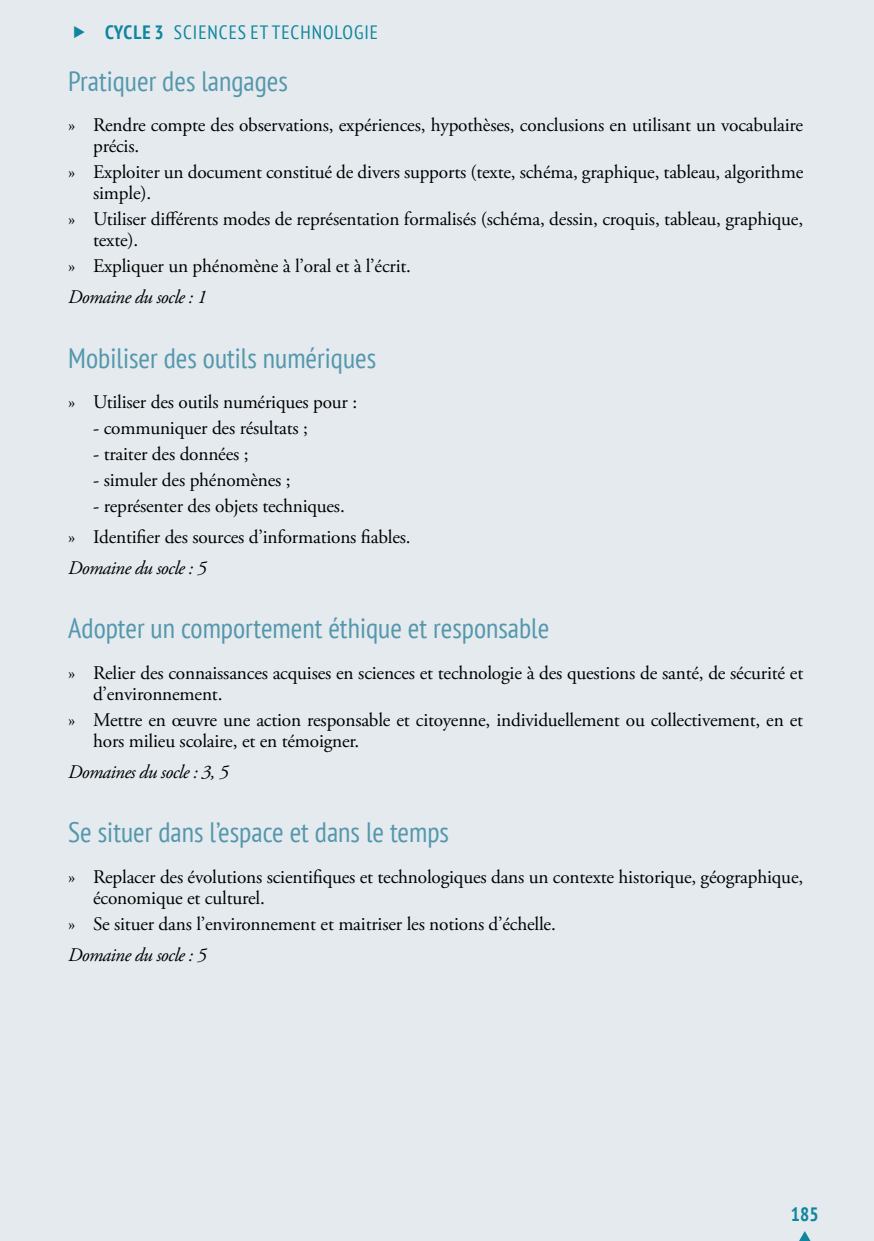
<style>
.page{position:relative;width:874px;height:1241px;background:#fff}
.page>*{position:absolute;margin:0;border:0;box-sizing:border-box;transform-origin:0 0}
.t1{font:condensed 28px "PT Sans";color:#5497ad}
.t2{font:19.25px/21px "Adobe Garamond Pro";letter-spacing:-.01em;color:#000}
.t3{font:italic 19.25px "Adobe Garamond Pro";letter-spacing:-.03em;color:#000}
.t4{font:condensed 19.25px "PT Sans";letter-spacing:.05em;color:#0e869e}
.t5{font:700 condensed 19.25px "PT Sans";color:#0e869e}
.s1{font-weight:400}
</style>
<div class="page">
<div style="left:0;top:0;width:873px;height:1240px;background:#e4eaee"></div>
<svg style="left:799px;top:1231px;width:11px;height:9px"></svg>
<p class="t5" style="left:105px;top:20px;width:78px">Cycle 3 <span class="s1">SCIE</span></p>
<p class="t4" style="left:207px;top:20px;width:155px">NCES ET TECHNOLOGIE</p>
<h1 class="t1" style="left:68px;top:63px;width:221px">Pratiquer des langages</h1>
<p class="t2" style="left:93px;top:115px;width:711px;text-indent:-25px">» Rendre compte des observations, expériences, hypothèses, conclusions en utilisant un vocabulaire précis.</p>
<p class="t2" style="left:93px;top:162px;width:711px;text-indent:-25px">» Exploiter un document constitué de divers supports (texte, schéma, graphique, tableau, algorithme simple).</p>
<p class="t2" style="left:93px;top:209px;width:711px;text-indent:-25px">» Utiliser différents modes de représentation formalisés (schéma, dessin, croquis, tableau, graphique, texte).</p>
<p class="t2" style="left:68px;top:256px;width:344px">» Expliquer un phénomène à l’oral et à l’écrit.</p>
<p class="t3" style="left:68px;top:285px;width:140px">Domaine du socle : 1</p>
<h1 class="t1" style="left:68px;top:339px;width:309px">Mobiliser des outils numériques</h1>
<p class="t2" style="left:68px;top:392px;width:290px">» Utiliser des outils numériques pour :</p>
<p class="t2" style="left:93px;top:418px;width:216px">- communiquer des résultats ;</p>
<p class="t2" style="left:93px;top:444px;width:157px">- traiter des données ;</p>
<p class="t2" style="left:93px;top:470px;width:199px">- simuler des phénomènes ;</p>
<p class="t2" style="left:68px;top:491px;width:344px;line-height:31px;text-indent:25px">- représenter des objets techniques.<br>» Identifier des sources d’informations fiables.</p>
<p class="t3" style="left:68px;top:556px;width:140px">Domaine du socle : 5</p>
<h1 class="t1" style="left:68px;top:610px;width:482px">Adopter un comportement éthique et responsable</h1>
<p class="t2" style="left:93px;top:663px;width:711px;text-indent:-25px">» Relier des connaissances acquises en sciences et technologie à des questions de santé, de sécurité et d’environnement.</p>
<p class="t2" style="left:93px;top:710px;width:711px;text-indent:-25px">» Mettre en œuvre une action responsable et citoyenne, individuellement ou collectivement, en et hors milieu scolaire, et en témoigner.</p>
<p class="t3" style="left:68px;top:760px;width:162px">Domaines du socle : 3, 5</p>
<h1 class="t1" style="left:68px;top:814px;width:382px">Se situer dans l’espace et dans le temps</h1>
<p class="t2" style="left:93px;top:867px;width:711px;text-indent:-25px">» Replacer des évolutions scientifiques et technologiques dans un contexte historique, géographique, économique et culturel.</p>
<p class="t2" style="left:68px;top:914px;width:489px">» Se situer dans l’environnement et maitriser les notions d’échelle.</p>
<p class="t3" style="left:68px;top:943px;width:140px">Domaine du socle : 5</p>
<p class="t5" style="left:790px;top:1201px;width:29px">185</p>
</div>
